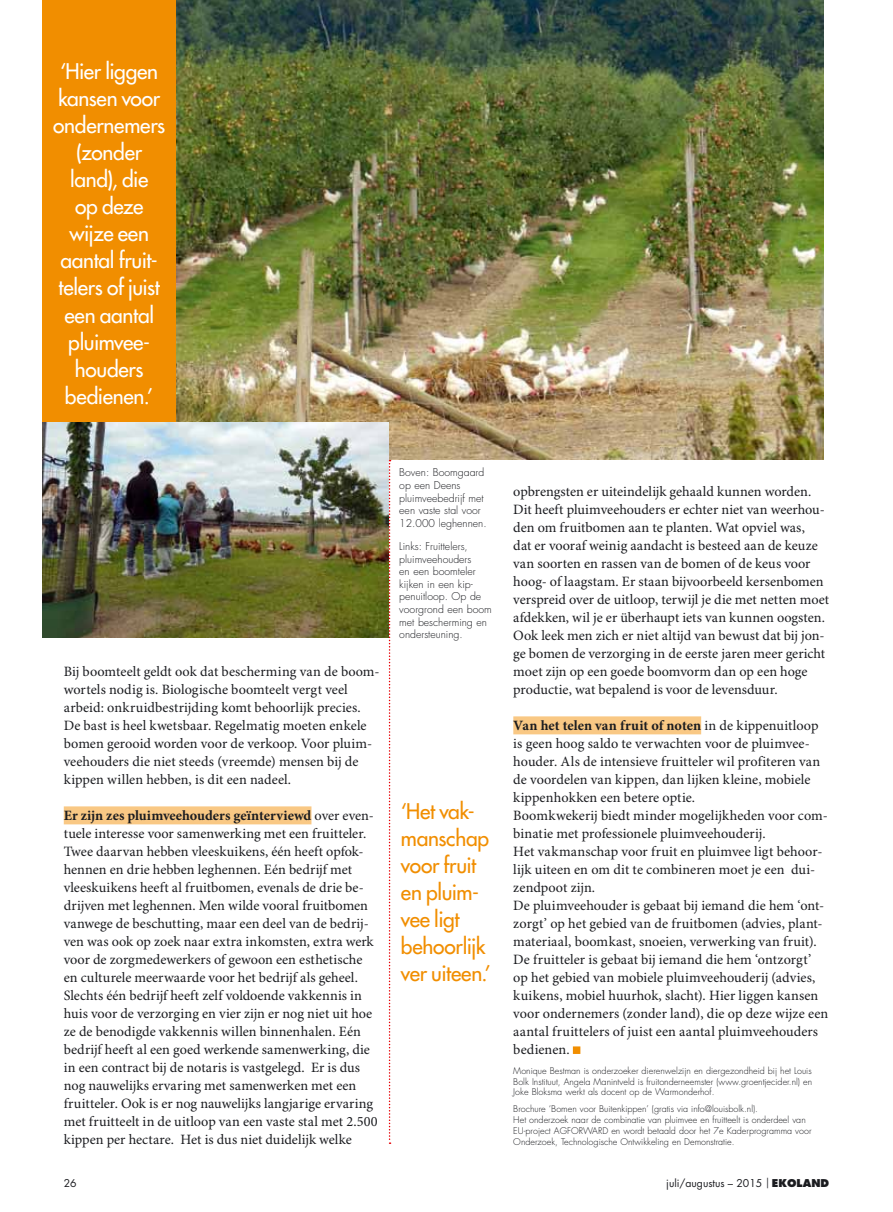
<style>
.page{position:relative;width:893px;height:1212px;background:#fff}
.page>*{position:absolute;margin:0;border:0;box-sizing:border-box;transform-origin:0 0}
.t1{font:500 21px/27px "Futura Std";letter-spacing:-.015em;color:#fff;text-align:center}
.t2{font:500 21px/27px "Futura Std";letter-spacing:-.015em;color:#f18e00}
.t3{font:14.25px/18px "Minion Pro";letter-spacing:.005em;color:#1b1c20}
.t4{font:300 10.5px/12.6px "Futura Std";color:#1b1c20}
.t5{font:10.5px "Futura Std";color:#1b1c20}
.t6{font:300 9px/10.8px "Futura Std";color:#1b1c20;text-align:justify}
.s1{font-weight:700}
.s2{font-weight:500}
.s3{font-weight:800}
</style>
<div class="page">
<div style="left:64px;top:806px;width:247px;height:18px;background:#f9c884"></div>
<div style="left:513px;top:716px;width:188px;height:18px;background:#f9c884"></div>
<div style="left:573px;top:1046px;width:7px;height:8px;background:#f18e00;border:2px solid #f18e00"></div>
<div style="left:43px;top:0;width:133px;height:460px;background:#f18e00"></div>
<img style="left:176px;top:0;width:647px;height:460px">
<img style="left:43px;top:422px;width:346px;height:216px">
<svg style="left:389px;top:460px;width:2px;height:684px"></svg>
<h1 class="t1" style="left:53px;top:58px;width:114px">‘Hier liggen kansen voor ondernemers (zonder land), die<br>op deze wijze een aantal fruit&shy;telers of juist een aantal pluimvee&shy;houders bedienen.’</h1>
<p class="t3" style="left:64px;top:663px;width:317px">Bij boomteelt geldt ook dat bescherming van de boom&shy;wortels nodig is. Biologische boomteelt vergt veel arbeid: onkruidbestrijding komt behoorlijk precies.<br>De bast is heel kwetsbaar. Regelmatig moeten enkele bomen gerooid worden voor de verkoop. Voor pluim&shy;veehouders die niet steeds (vreemde) mensen bij de kippen willen hebben, is dit een nadeel.</p>
<p class="t3" style="left:64px;top:807px;width:316px"><span class="s1">Er zijn zes pluimveehouders geïnterviewd</span> over even&shy;tuele interesse voor samenwerking met een fruitteler.<br>Twee daarvan hebben vleeskuikens, één heeft opfok&shy;hennen en drie hebben leghennen. Eén bedrijf met vleeskuikens heeft al fruitbomen, evenals de drie be&shy;drijven met leghennen. Men wilde vooral fruitbomen vanwege de beschutting, maar een deel van de bedrij&shy;ven was ook op zoek naar extra inkomsten, extra werk voor de zorgmedewerkers of gewoon een esthetische en culturele meerwaarde voor het bedrijf als geheel.<br>Slechts één bedrijf heeft zelf voldoende vakkennis in huis voor de verzorging en vier zijn er nog niet uit hoe ze de benodigde vakkennis willen binnenhalen. Eén bedrijf heeft al een goed werkende samenwerking, die in een contract bij de notaris is vastgelegd. Er is dus nog nauwelijks ervaring met samenwerken met een fruitteler. Ook is er nog nauwelijks langjarige ervaring met fruitteelt in de uitloop van een vaste stal met 2.500 kippen per hectare. Het is dus niet duidelijk welke</p>
<p class="t4" style="left:399px;top:467px;width:89px">Boven: Boomgaard op een Deens pluimveebedrijf met een vaste stal voor<br>12.000 leghennen.</p>
<p class="t4" style="left:399px;top:540px;width:94px">Links: Fruittelers, pluimveehouders<br>en een boomteler kijken in een kip&shy;penuitloop. Op de voorgrond een boom met bescherming en ondersteuning.</p>
<h1 class="t2" style="left:401px;top:797px;width:92px">‘Het vak&shy;manschap voor fruit en pluim&shy;vee ligt behoorlijk ver uiteen.’</h1>
<p class="t3" style="left:513px;top:483px;width:317px">opbrengsten er uiteindelijk gehaald kunnen worden.<br>Dit heeft pluimveehouders er echter niet van weerhou&shy;den om fruitbomen aan te planten. Wat opviel was,<br>dat er vooraf weinig aandacht is besteed aan de keuze van soorten en rassen van de bomen of de keus voor hoog- of laagstam. Er staan bijvoorbeeld kersenbomen verspreid over de uitloop, terwijl je die met netten moet afdekken, wil je er überhaupt iets van kunnen oogsten.<br>Ook leek men zich er niet altijd van bewust dat bij jon&shy;ge bomen de verzorging in de eerste jaren meer gericht moet zijn op een goede boomvorm dan op een hoge productie, wat bepalend is voor de levensduur.</p>
<p class="t3" style="left:513px;top:717px;width:316px"><span class="s1">Van het telen van fruit of noten</span> in de kippenuitloop is geen hoog saldo te verwachten voor de pluimvee&shy;houder. Als de intensieve fruitteler wil profiteren van de voordelen van kippen, dan lijken kleine, mobiele kippenhokken een betere optie.<br>Boomkwekerij biedt minder mogelijkheden voor com&shy;binatie met professionele pluimveehouderij.<br>Het vakmanschap voor fruit en pluimvee ligt behoor&shy;lijk uiteen en om dit te combineren moet je een dui&shy;zendpoot zijn.<br>De pluimveehouder is gebaat bij iemand die hem ‘ont&shy;zorgt’ op het gebied van de fruitbomen (advies, plant&shy;materiaal, boomkast, snoeien, verwerking van fruit).<br>De fruitteler is gebaat bij iemand die hem ‘ontzorgt’ op het gebied van mobiele pluimveehouderij (advies, kuikens, mobiel huurhok, slacht). Hier liggen kansen voor ondernemers (zonder land), die op deze wijze een aantal fruittelers of juist een aantal pluimveehouders bedienen.</p>
<p class="t6" style="left:513px;top:1065px;width:300px">Monique Bestman is onderzoeker dierenwelzijn en diergezondheid bij het Louis Bolk I nstituut, Angela Manintveld is fruitonderneemster (www.groentjecider.nl) en Joke Bloksma werkt als docent op de Warmonderhof.</p>
<p class="t6" style="left:513px;top:1104px;width:300px;text-align:left">Brochure ‘Bomen voor Buitenkippen’ (gratis via info@louisbolk.nl).<br>Het onderzoek naar de combinatie van pluimvee en fruitteelt is onderdeel van EU-project AGFORWARD en wordt betaald door het 7e Kaderprogramma voor Onderzoek, Technologische Ontwikkeling en Demonstratie.</p>
<p class="t5" style="left:64px;top:1176px;width:14px">26</p>
<p class="t5" style="left:666px;top:1176px;width:164px">juli/augustus – 2015 <span class="s2">|</span> <span class="s3">EKOLAND</span></p>
</div>
